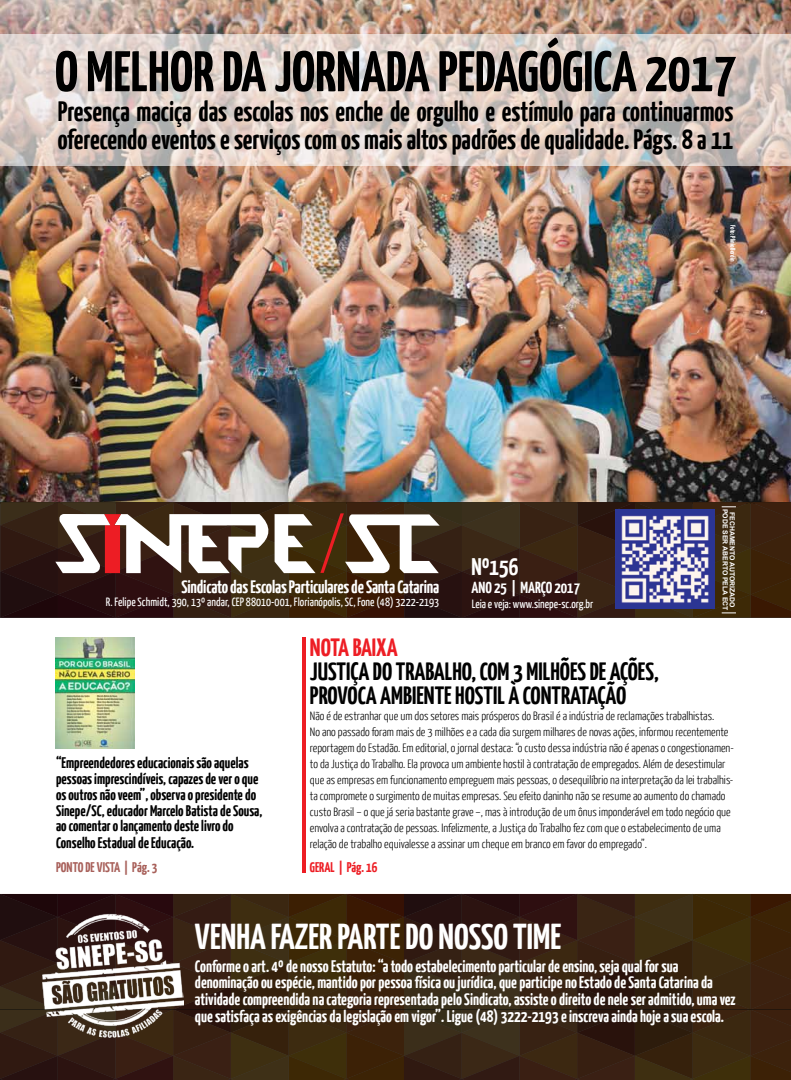
<style>
.page{position:relative;width:791px;height:1080px;background:#fff}
.page>*{position:absolute;margin:0;border:0;box-sizing:border-box;transform-origin:0 0}
.t1{font:700 57.2px "Yanone Kaffeesatz";color:#000}
.t2{font:700 36px "Yanone Kaffeesatz";color:#fff}
.t3{font:700 28px/28px "Yanone Kaffeesatz";color:#000}
.t4{font:700 25px/24px "Yanone Kaffeesatz";color:#000}
.t5{font:700 25px "Yanone Kaffeesatz";color:#ed1d24}
.t6{font:700 24px "Yanone Kaffeesatz";color:#fff}
.t7{font:700 18px "Yanone Kaffeesatz";letter-spacing:-.01em;color:#fff}
.t8{font:700 16.7px/16.7px "Yanone Kaffeesatz";color:#fff}
.t9{font:700 16px "Yanone Kaffeesatz";color:#fff}
.t10{font:700 15.3px/15.7px "Yanone Kaffeesatz";color:#000}
.t11{font:700 14px "Yanone Kaffeesatz";color:#a8605a}
.t12{font:700 14px "Yanone Kaffeesatz";color:#ed1d24}
.t13{font:300 12px/16px "Yanone Kaffeesatz";color:#000}
.t14{font:12px "Yanone Kaffeesatz";letter-spacing:.005em;color:#fff}
.t15{font:700 7px "Yanone Kaffeesatz";color:#fff}
.t16{font:700 6.9px/6.9px "Arial";color:#fff;text-align:center}
</style>
<div class="page">
<img style="left:0;top:0;width:791px;height:502px">
<svg style="left:1px;top:34px;width:790px;height:131px;background:#dccfc8"></svg>
<hr style="left:302px;top:638px;width:4px;height:235px;background:#ed1d24">
<svg style="left:0;top:1010px;width:791px;height:70px;background:#372311"></svg>
<svg style="left:0;top:894px;width:791px;height:116px;background:#36210f"></svg>
<svg style="left:0;top:502px;width:791px;height:116px;background:#503b2e"></svg>
<img style="left:55px;top:638px;width:79px;height:111px">
<img style="left:615px;top:509px;width:99px;height:99px">
<img style="left:42px;top:914px;width:142px;height:126px">
<h1 class="t1" style="left:55px;top:36px;width:683px">O MELHOR DA JORNADA PEDAGÓGICA 2017</h1>
<h3 class="t3" style="left:58px;top:97px;width:677px">Presença maciça das escolas nos enche de orgulho e estímulo para continuarmos oferecendo eventos e serviços com os mais altos padrões de qualidade. Págs. 8 a 11</h3>
<h3 class="t6" style="left:471px;top:552px;width:48px">Nº156</h3>
<h3 class="t7" style="left:181px;top:575px;width:259px">Sindicato das Escolas Particulares de Santa Catarina</h3>
<p class="t14" style="left:106px;top:595px;width:335px">R. Felipe Schmidt, 390, 13º andar, CEP 88010-001, Florianópolis, SC, Fone (48) 3222-2193</p>
<p class="t14" style="left:472px;top:597px;width:123px">Leia e veja: www.sinepe-sc.org.br</p>
<h3 class="t9" style="left:471px;top:577px;width:110px">ANO 25 | MARÇO 2017</h3>
<p class="t15" style="left:737px;top:225px;width:37px;rotate:90deg">Foto: Plínio Bordin</p>
<p class="t16" style="left:735px;top:509px;width:103px;rotate:90deg">FECHAMENTO AUTORIZADO<br>PODE SER ABERTO PELA ECT</p>
<p class="t10" style="left:56px;top:755px;width:208px">“Empreendedores educacionais são aquelas pessoas imprescindíveis, capazes de ver o que os outros não veem”, observa o presidente do Sinepe/SC, educador Marcelo Batista de Sousa, ao comentar o lançamento deste livro do</p>
<p class="t10" style="left:56px;top:835px;width:139px">Conselho Estadual de Educação.</p>
<p class="t11" style="left:56px;top:859px;width:103px">PONTO DE VISTA | Pág. 3</p>
<h3 class="t5" style="left:310px;top:632px;width:89px">NOTA BAIXA</h3>
<h3 class="t4" style="left:310px;top:659px;width:350px">JUSTIÇA DO TRABALHO, COM 3 MILHÕES DE AÇÕES,<br>PROVOCA AMBIENTE HOSTIL À CONTRATAÇÃO</h3>
<p class="t13" style="left:310px;top:708px;width:425px">Não é de estranhar que um dos setores mais prósperos do Brasil é a indústria de reclamações trabalhistas.<br>No ano passado foram mais de 3 milhões e a cada dia surgem milhares de novas ações, informou recentemente reportagem do Estadão. Em editorial, o jornal destaca: “o custo dessa indústria não é apenas o congestionamen&shy;to da Justiça do Trabalho. Ela provoca um ambiente hostil à contratação de empregados. Além de desestimular que as empresas em funcionamento empreguem mais pessoas, o desequilíbrio na interpretação da lei trabalhis&shy;ta compromete o surgimento de muitas empresas. Seu efeito daninho não se resume ao aumento do chamado custo Brasil – o que já seria bastante grave –, mas à introdução de um ônus imponderável em todo negócio que envolva a contratação de pessoas. Infelizmente, a Justiça do Trabalho fez com que o estabelecimento de uma relação de trabalho equivalesse a assinar um cheque em branco em favor do empregado”.</p>
<p class="t12" style="left:310px;top:859px;width:69px">GERAL | Pág. 16</p>
<h2 class="t2" style="left:195px;top:915px;width:368px">VENHA FAZER PARTE DO NOSSO TIME</h2>
<p class="t8" style="left:195px;top:957px;width:542px">Conforme o art. 4º de nosso Estatuto: “a todo estabelecimento particular de ensino, seja qual for sua denominação ou espécie, mantido por pessoa física ou jurídica, que participe no Estado de Santa Catarina da atividade compreendida na categoria representada pelo Sindicato, assiste o direito de nele ser admitido, uma vez que satisfaça as exigências da legislação em vigor”. Ligue (48) 3222-2193 e inscreva ainda hoje a sua escola.</p>
</div>
